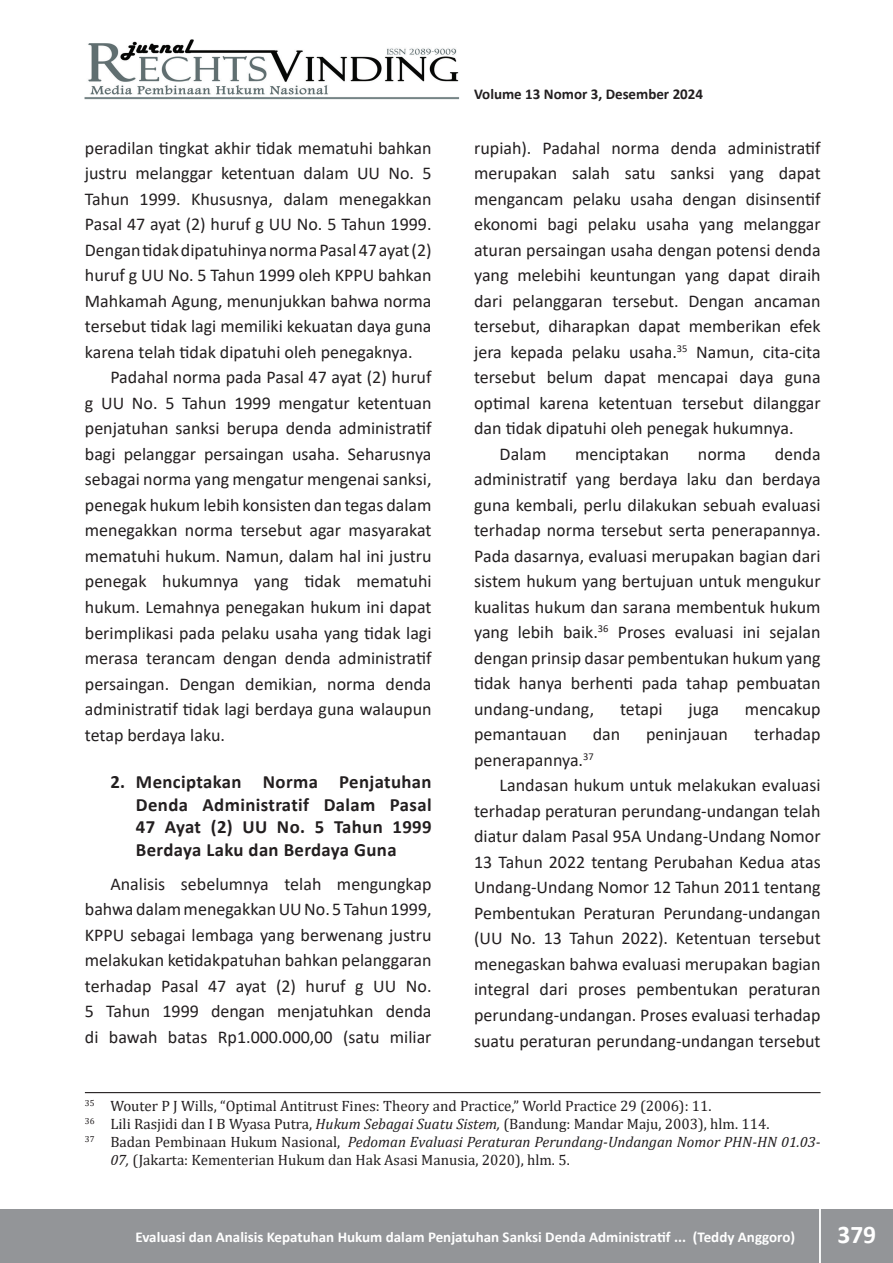
<style>
.page{position:relative;width:893px;height:1263px;background:#fff}
.page>*{position:absolute;margin:0;border:0;box-sizing:border-box;transform-origin:0 0}
.t1{font:700 25.5px "Calibri";color:#fff}
.t2{font:700 18.75px/22.5px "Calibri";letter-spacing:.02em;color:#231f20;text-align:justify}
.t3{font:18px/25.5px "Calibri";color:#231f20;text-align:justify}
.t4{font:15px "Cambria";color:#231f20}
.t5{font:700 15px "Calibri";color:#fff}
.t6{font:italic 15px "Cambria";color:#231f20}
.t7{font:700 15px "Calibri";color:#231f20}
.s1{font-style:italic}
.s2{font-style:normal}
</style>
<div class="page">
<div style="left:0;top:1209px;width:893px;height:54px;background:#939598"></div>
<hr style="left:819px;top:1206px;width:2px;height:57px;background:#fff">
<img style="left:85px;top:39px;width:375px;height:60px">
<hr style="left:85px;top:1092px;width:735px;height:1px;background:#231f20">
<p class="t3" style="left:85px;top:135px;width:348px">peradilan tingkat akhir tidak mematuhi bahkan justru melanggar ketentuan dalam UU No. 5<br>Tahun 1999. Khususnya, dalam menegakkan Pasal 47 ayat (2) huruf g UU No. 5 Tahun 1999.<br>Dengan tidak dipatuhinya norma Pasal 47 ayat (2) huruf g UU No. 5 Tahun 1999 oleh KPPU bahkan Mahkamah Agung, menunjukkan bahwa norma tersebut tidak lagi memiliki kekuatan daya guna karena telah tidak dipatuhi oleh penegaknya.</p>
<p class="t3" style="left:85px;top:364px;width:348px;text-indent:26px">Padahal norma pada Pasal 47 ayat (2) huruf g UU No. 5 Tahun 1999 mengatur ketentuan penjatuhan sanksi berupa denda administratif bagi pelanggar persaingan usaha. Seharusnya sebagai norma yang mengatur mengenai sanksi, penegak hukum lebih konsisten dan tegas dalam menegakkan norma tersebut agar masyarakat mematuhi hukum. Namun, dalam hal ini justru penegak hukumnya yang tidak mematuhi hukum. Lemahnya penegakan hukum ini dapat berimplikasi pada pelaku usaha yang tidak lagi merasa terancam dengan denda administratif persaingan. Dengan demikian, norma denda administratif tidak lagi berdaya guna walaupun tetap berdaya laku.</p>
<p class="t2" style="left:136px;top:771px;width:297px;text-indent:-26px">2. Menciptakan Norma Penjatuhan Denda Administratif Dalam Pasal 47 Ayat (2) UU No. 5 Tahun 1999<br>Berdaya Laku dan Berdaya Guna</p>
<p class="t3" style="left:85px;top:871px;width:348px;text-indent:26px">Analisis sebelumnya telah mengungkap bahwa dalam menegakkan UU No. 5 Tahun 1999, KPPU sebagai lembaga yang berwenang justru melakukan ketidakpatuhan bahkan pelanggaran terhadap Pasal 47 ayat (2) huruf g UU No.<br>5 Tahun 1999 dengan menjatuhkan denda di bawah batas Rp1.000.000,00 (satu miliar</p>
<p class="t7" style="left:474px;top:84px;width:230px">Volume 13 Nomor 3, Desember 2024</p>
<p class="t3" style="left:474px;top:135px;width:348px">rupiah). Padahal norma denda administratif</p>
<p class="t3" style="left:474px;top:160px;width:348px">merupakan salah satu sanksi yang dapat</p>
<p class="t3" style="left:474px;top:186px;width:348px">mengancam pelaku usaha dengan disinsentif</p>
<p class="t3" style="left:474px;top:211px;width:348px">ekonomi bagi pelaku usaha yang melanggar</p>
<p class="t3" style="left:474px;top:237px;width:348px">aturan persaingan usaha dengan potensi denda</p>
<p class="t3" style="left:474px;top:262px;width:348px">yang melebihi keuntungan yang dapat diraih</p>
<p class="t3" style="left:474px;top:288px;width:348px">dari pelanggaran tersebut. Dengan ancaman</p>
<p class="t3" style="left:474px;top:313px;width:348px">tersebut, diharapkan dapat memberikan efek</p>
<p class="t3" style="left:474px;top:339px;width:348px">jera kepada pelaku usaha.<sup>35</sup> Namun, cita-cita</p>
<p class="t3" style="left:474px;top:364px;width:348px">tersebut belum dapat mencapai daya guna</p>
<p class="t3" style="left:474px;top:390px;width:348px">optimal karena ketentuan tersebut dilanggar</p>
<p class="t3" style="left:474px;top:415px;width:321px">dan tidak dipatuhi oleh penegak hukumnya.</p>
<p class="t3" style="left:500px;top:441px;width:48px">Dalam</p>
<p class="t3" style="left:575px;top:441px;width:96px">menciptakan</p>
<p class="t3" style="left:698px;top:441px;width:50px">norma</p>
<p class="t3" style="left:474px;top:441px;width:348px;text-indent:301px">denda administratif yang berdaya laku dan berdaya guna kembali, perlu dilakukan sebuah evaluasi terhadap norma tersebut serta penerapannya.<br>Pada dasarnya, evaluasi merupakan bagian dari sistem hukum yang bertujuan untuk mengukur kualitas hukum dan sarana membentuk hukum yang lebih baik.<sup>36</sup> Proses evaluasi ini sejalan dengan prinsip dasar pembentukan hukum yang tidak hanya berhenti pada tahap pembuatan undang-undang,</p>
<p class="t3" style="left:620px;top:696px;width:44px">tetapi</p>
<p class="t3" style="left:689px;top:696px;width:32px">juga</p>
<p class="t3" style="left:745px;top:696px;width:77px">mencakup</p>
<p class="t3" style="left:474px;top:721px;width:94px">pemantauan</p>
<p class="t3" style="left:593px;top:721px;width:29px">dan</p>
<p class="t3" style="left:646px;top:721px;width:83px">peninjauan</p>
<p class="t3" style="left:754px;top:721px;width:68px">terhadap</p>
<p class="t3" style="left:474px;top:747px;width:121px">penerapannya.<sup>37</sup></p>
<p class="t3" style="left:500px;top:772px;width:322px">Landasan hukum untuk melakukan evaluasi</p>
<p class="t3" style="left:474px;top:798px;width:348px">terhadap peraturan perundang-undangan telah</p>
<p class="t3" style="left:474px;top:823px;width:348px">diatur dalam Pasal 95A Undang-Undang Nomor</p>
<p class="t3" style="left:474px;top:849px;width:348px">13 Tahun 2022 tentang Perubahan Kedua atas</p>
<p class="t3" style="left:474px;top:874px;width:348px">Undang-Undang Nomor 12 Tahun 2011 tentang</p>
<p class="t3" style="left:474px;top:900px;width:348px">Pembentukan Peraturan Perundang-undangan</p>
<p class="t3" style="left:474px;top:925px;width:348px">(UU No. 13 Tahun 2022). Ketentuan tersebut</p>
<p class="t3" style="left:474px;top:951px;width:348px">menegaskan bahwa evaluasi merupakan bagian</p>
<p class="t3" style="left:474px;top:976px;width:348px">integral dari proses pembentukan peraturan</p>
<p class="t3" style="left:474px;top:1002px;width:348px">perundang-undangan. Proses evaluasi terhadap</p>
<p class="t3" style="left:474px;top:1027px;width:348px">suatu peraturan perundang-undangan tersebut</p>
<p class="t4" style="left:85px;top:1097px;width:628px"><sup>35</sup> Wouter P J Wills, “Optimal Antitrust Fines: Theory and Practice,” World Practice 29 (2006): 11.</p>
<p class="t4" style="left:85px;top:1115px;width:686px"><sup>36</sup> Lili Rasjidi dan I B Wyasa Putra, <span class="s1">Hukum Sebagai Suatu Sistem,</span> (Bandung: Mandar Maju, 2003), hlm. 114.</p>
<p class="t6" style="left:85px;top:1131px;width:737px"><sup>37</sup> <span class="s2">Badan Pembinaan Hukum Nasional,</span> Pedoman Evaluasi Peraturan Perundang-Undangan Nomor PHN-HN 01.03-</p>
<p class="t4" style="left:110px;top:1151px;width:461px"><span class="s1">07,</span> (Jakarta: Kementerian Hukum dan Hak Asasi Manusia, 2020), hlm. 5.</p>
<p class="t5" style="left:135px;top:1227px;width:661px">Evaluasi dan Analisis Kepatuhan Hukum dalam Penjatuhan Sanksi Denda Administratif ... (Teddy Anggoro)</p>
<h1 class="t1" style="left:837px;top:1216px;width:40px">379</h1>
</div>
